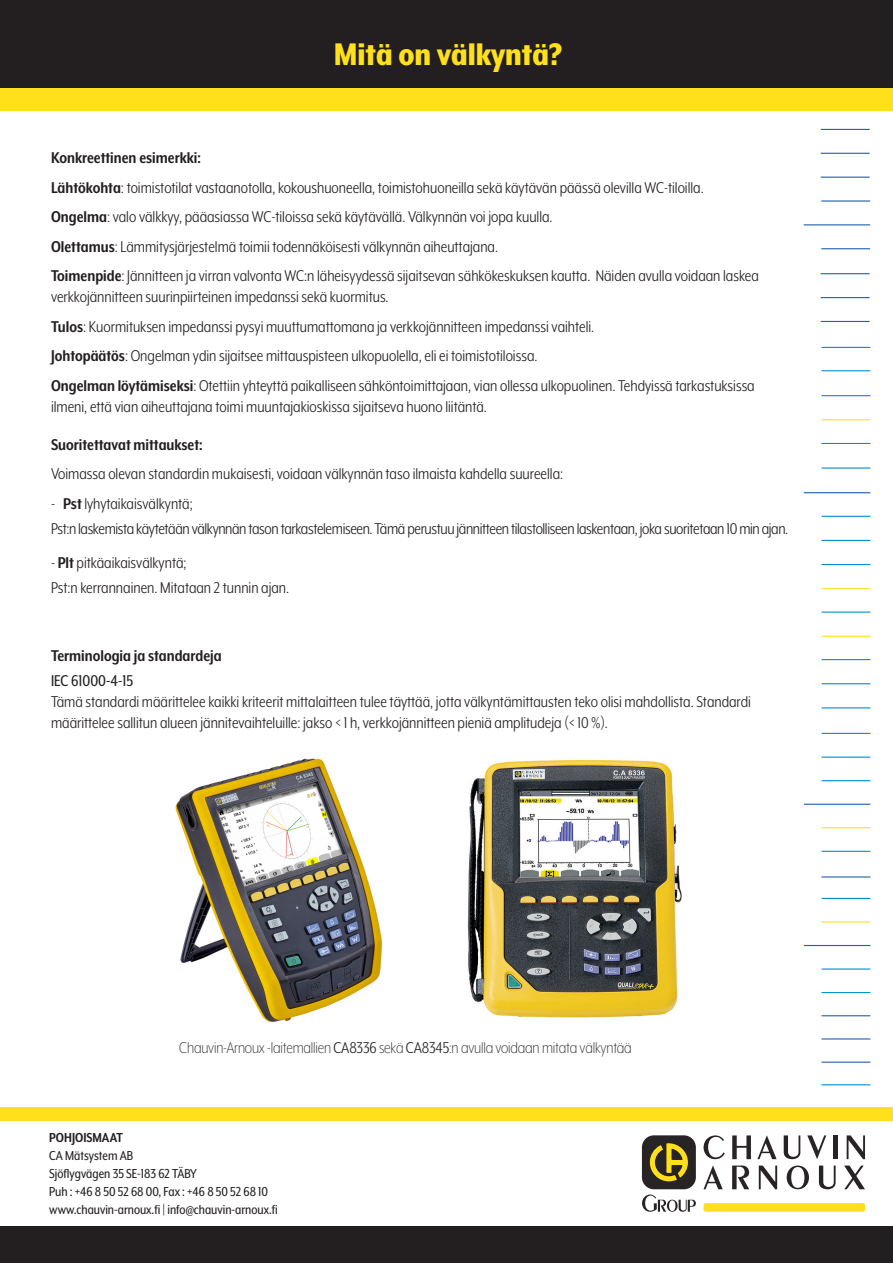
<style>
.page{position:relative;width:893px;height:1263px;background:#fff}
.page>*{position:absolute;margin:0;border:0;box-sizing:border-box;transform-origin:0 0}
.t1{font:800 36px "Mr Eaves XL Mod Nar OT";color:#ffe01b}
.t2{font:18px/21px "Mr Eaves XL Mod Nar OT";color:#231f20}
.t3{font:18px "Mr Eaves XL Mod Nar OT";letter-spacing:-.02em;color:#231f20}
.t4{font:300 18px "Mr Eaves XL Mod Nar OT";letter-spacing:-.01em;color:#231f20}
.t5{font:700 18px "Mr Eaves XL Mod Nar OT";color:#231f20}
.t6{font:18px "Mr Eaves XL Mod Nar OT";color:#231f20}
.t7{font:15px "Mr Eaves XL Mod Nar OT";color:#231f20}
.t8{font:700 15px "Mr Eaves XL Mod Nar OT";color:#231f20}
.s1{font-weight:700}
.s2{font-weight:400}
</style>
<div class="page">
<div style="left:0;top:87px;width:893px;height:23px;background:#ffe01b"></div>
<div style="left:0;top:1107px;width:893px;height:13px;background:#ffe01b"></div>
<div style="left:0;top:0;width:893px;height:87px;background:#231f20"></div>
<div style="left:0;top:1227px;width:893px;height:36px;background:#231f20"></div>
<div style="left:642px;top:1135px;width:54px;height:54px;background:#282426;border-radius:12px"></div>
<svg style="left:650px;top:1143px;width:38px;height:38px"></svg>
<svg style="left:704px;top:1135px;width:21px;height:24px"></svg>
<svg style="left:732px;top:1135px;width:19px;height:24px"></svg>
<svg style="left:757px;top:1135px;width:20px;height:24px"></svg>
<svg style="left:784px;top:1135px;width:16px;height:24px"></svg>
<svg style="left:807px;top:1135px;width:19px;height:24px"></svg>
<div style="left:833px;top:1135px;width:5px;height:24px;background:#282426"></div>
<svg style="left:847px;top:1135px;width:18px;height:24px"></svg>
<svg style="left:703px;top:1165px;width:20px;height:24px"></svg>
<svg style="left:732px;top:1165px;width:17px;height:24px"></svg>
<svg style="left:759px;top:1165px;width:18px;height:24px"></svg>
<svg style="left:787px;top:1165px;width:22px;height:24px"></svg>
<svg style="left:819px;top:1165px;width:17px;height:24px"></svg>
<svg style="left:844px;top:1165px;width:21px;height:24px"></svg>
<svg style="left:642px;top:1194px;width:54px;height:18px"></svg>
<div style="left:704px;top:1203px;width:161px;height:9px;background:#ffdf1b;border-radius:2px"></div>
<hr style="left:821px;top:443px;width:49px;height:1px;background:#038fd1">
<hr style="left:821px;top:467px;width:49px;height:2px;background:#038fd1">
<hr style="left:821px;top:968px;width:49px;height:1px;background:#038fd1">
<hr style="left:821px;top:516px;width:49px;height:1px;background:#038fd1">
<hr style="left:821px;top:540px;width:49px;height:1px;background:#038fd1">
<hr style="left:821px;top:564px;width:49px;height:1px;background:#038fd1">
<hr style="left:821px;top:588px;width:49px;height:1px;background:#ffe01b">
<hr style="left:821px;top:611px;width:49px;height:2px;background:#038fd1">
<hr style="left:821px;top:636px;width:49px;height:1px;background:#ffe01b">
<hr style="left:821px;top:659px;width:49px;height:1px;background:#038fd1">
<hr style="left:821px;top:683px;width:49px;height:1px;background:#038fd1">
<hr style="left:821px;top:707px;width:49px;height:1px;background:#038fd1">
<hr style="left:821px;top:419px;width:49px;height:1px;background:#ffe01b">
<hr style="left:821px;top:733px;width:49px;height:1px;background:#038fd1">
<hr style="left:821px;top:756px;width:49px;height:2px;background:#038fd1">
<hr style="left:821px;top:780px;width:49px;height:1px;background:#038fd1">
<hr style="left:821px;top:395px;width:49px;height:1px;background:#038fd1">
<hr style="left:821px;top:200px;width:49px;height:2px;background:#225fac">
<hr style="left:821px;top:129px;width:49px;height:1px;background:#225fac">
<hr style="left:821px;top:273px;width:49px;height:1px;background:#225fac">
<hr style="left:804px;top:224px;width:66px;height:1px;background:#225fac">
<hr style="left:821px;top:153px;width:49px;height:1px;background:#225fac">
<hr style="left:821px;top:297px;width:49px;height:1px;background:#225fac">
<hr style="left:821px;top:248px;width:49px;height:1px;background:#225fac">
<hr style="left:821px;top:177px;width:49px;height:1px;background:#225fac">
<hr style="left:821px;top:321px;width:49px;height:1px;background:#225fac">
<hr style="left:821px;top:370px;width:49px;height:1px;background:#038fd1">
<hr style="left:821px;top:347px;width:49px;height:1px;background:#038fd1">
<hr style="left:804px;top:804px;width:66px;height:1px;background:#225fac">
<hr style="left:821px;top:827px;width:49px;height:1px;background:#ffe01b">
<hr style="left:821px;top:851px;width:49px;height:1px;background:#038fd1">
<hr style="left:821px;top:898px;width:49px;height:1px;background:#038fd1">
<hr style="left:821px;top:921px;width:49px;height:1px;background:#ffe01b">
<hr style="left:804px;top:945px;width:66px;height:1px;background:#225fac">
<hr style="left:804px;top:492px;width:66px;height:1px;background:#225fac">
<hr style="left:821px;top:992px;width:49px;height:1px;background:#038fd1">
<hr style="left:821px;top:876px;width:49px;height:1px;background:#225fac">
<hr style="left:821px;top:1015px;width:49px;height:1px;background:#225fac">
<hr style="left:821px;top:1038px;width:49px;height:1px;background:#225fac">
<hr style="left:821px;top:1061px;width:49px;height:2px;background:#225fac">
<hr style="left:821px;top:1084px;width:49px;height:1px;background:#038fd1">
<img style="left:175px;top:758px;width:208px;height:265px">
<img style="left:467px;top:759px;width:215px;height:259px">
<p class="t1" style="left:334px;top:36px;width:230px">Mitä on välkyntä?</p>
<p class="t5" style="left:51px;top:149px;width:151px">Konkreettinen esimerkki:</p>
<p class="t2" style="left:51px;top:177px;width:654px"><span class="s1">Lähtökohta</span>: toimistotilat vastaanotolla, kokoushuoneella, toimistohuoneilla sekä käytävän päässä olevilla WC-tiloilla.</p>
<p class="t2" style="left:51px;top:206px;width:503px"><span class="s1">Ongelma</span>: valo välkkyy, pääasiassa WC-tiloissa sekä käytävällä. Välkynnän voi jopa kuulla.</p>
<p class="t2" style="left:51px;top:236px;width:449px"><span class="s1">Olettamus</span>: Lämmitysjärjestelmä toimii todennäköisesti välkynnän aiheuttajana.</p>
<p class="t2" style="left:51px;top:265px;width:709px"><span class="s1">Toimenpide</span>: Jännitteen ja virran valvonta WC:n läheisyydessä sijaitsevan sähkökeskuksen kautta. Näiden avulla voidaan laskea verkkojännitteen suurinpiirteinen impedanssi sekä kuormitus.</p>
<p class="t2" style="left:51px;top:316px;width:545px"><span class="s1">Tulos</span>: Kuormituksen impedanssi pysyi muuttumattomana ja verkkojännitteen impedanssi vaihteli.</p>
<p class="t2" style="left:51px;top:345px;width:488px"><span class="s1">Johtopäätös</span>: Ongelman ydin sijaitsee mittauspisteen ulkopuolella, eli ei toimistotiloissa.</p>
<p class="t2" style="left:51px;top:375px;width:705px"><span class="s1">Ongelman löytämiseksi</span>: Otettiin yhteyttä paikalliseen sähköntoimittajaan, vian ollessa ulkopuolinen. Tehdyissä tarkastuksissa ilmeni, että vian aiheuttajana toimi muuntajakioskissa sijaitseva huono liitäntä.</p>
<p class="t5" style="left:51px;top:435px;width:153px">Suoritettavat mittaukset:</p>
<p class="t2" style="left:51px;top:463px;width:514px">Voimassa olevan standardin mukaisesti, voidaan välkynnän taso ilmaista kahdella suureella:</p>
<p class="t2" style="left:51px;top:493px;width:143px">- <span class="s1">Pst</span> lyhytaikaisvälkyntä;</p>
<p class="t3" style="left:51px;top:520px;width:739px">Pst:n laskemista käytetään välkynnän tason tarkastelemiseen. Tämä perustuu jännitteen tilastolliseen laskentaan, joka suoritetaan 10 min ajan.</p>
<p class="t2" style="left:51px;top:552px;width:137px">- <span class="s1">Plt</span> pitkäaikaisvälkyntä;</p>
<p class="t2" style="left:51px;top:577px;width:240px">Pst:n kerrannainen. Mitataan 2 tunnin ajan.</p>
<p class="t5" style="left:51px;top:646px;width:172px">Terminologia ja standardeja</p>
<p class="t6" style="left:51px;top:671px;width:84px">IEC 61000-4-15</p>
<p class="t2" style="left:51px;top:691px;width:701px">Tämä standardi määrittelee kaikki kriteerit mittalaitteen tulee täyttää, jotta välkyntämittausten teko olisi mahdollista. Standardi määrittelee sallitun alueen jännitevaihteluille: jakso &lt; 1 h, verkkojännitteen pieniä amplitudeja (&lt; 10 %).</p>
<p class="t4" style="left:179px;top:1039px;width:454px">Chauvin-Arnoux -laitemallien <span class="s2">CA8336</span> sekä <span class="s2">CA8345</span>:n avulla voidaan mitata välkyntää</p>
<p class="t8" style="left:49px;top:1130px;width:75px">POHJOISMAAT</p>
<p class="t7" style="left:49px;top:1148px;width:85px">CA Mätsystem AB</p>
<p class="t7" style="left:49px;top:1166px;width:149px">Sjöflygvägen 35 SE-183 62 TÄBY</p>
<p class="t7" style="left:49px;top:1184px;width:220px">Puh : +46 8 50 52 68 00, Fax : +46 8 50 52 68 10</p>
<p class="t7" style="left:49px;top:1202px;width:230px">www.chauvin-arnoux.fi | info@chauvin-arnoux.fi</p>
</div>
